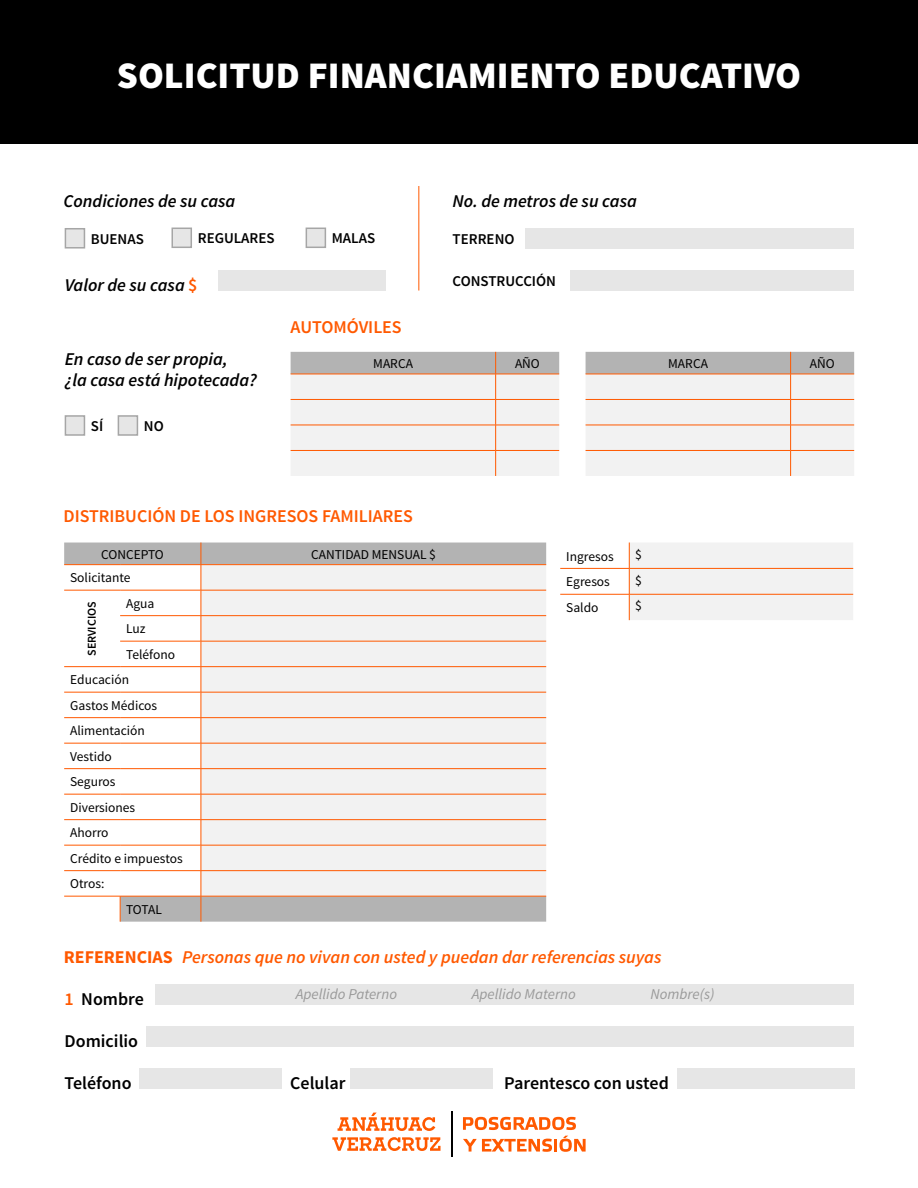
<style>
.page{position:relative;width:918px;height:1188px;background:#fff}
.page>*{position:absolute;margin:0;border:0;box-sizing:border-box;transform-origin:0 0}
.t1{font:900 37.5px "Source Sans Pro";color:#fff}
.t2{font:italic 600 18px/21px "Source Sans Pro";color:#000}
.t3{font:italic 600 18px "Source Sans Pro";color:#ff5900}
.t4{font:600 18px "Source Sans Pro";color:#000}
.t5{font:600 18px "Source Sans Pro";color:#ff5900}
.t6{font:600 15px "Source Sans Pro";color:#000}
.t7{font:italic 15px "Source Sans Pro";color:#999}
.t8{font:13.5px "Source Sans Pro";color:#000}
.t9{font:600 12px "Source Sans Pro";color:#000}
.s1{font-style:normal;color:#ff5900}
.s2{font-weight:700;font-style:normal}
.s3{color:#ff5900}
</style>
<div class="page">
<div style="left:0;top:0;width:918px;height:144px;background:#000"></div>
<svg style="left:463px;top:1117px;width:113px;height:13px"></svg>
<svg style="left:463px;top:1136px;width:123px;height:16px"></svg>
<hr style="left:451px;top:1112px;width:1px;height:45px;background:#000">
<svg style="left:338px;top:1113px;width:97px;height:18px"></svg>
<svg style="left:332px;top:1137px;width:109px;height:14px"></svg>
<div style="left:65px;top:415px;width:20px;height:21px;background:#e6e6e6;border:2px solid #a6a6a6"></div>
<div style="left:118px;top:415px;width:20px;height:21px;background:#e6e6e6;border:2px solid #a6a6a6"></div>
<svg style="left:291px;top:352px;width:268px;height:124px"></svg>
<svg style="left:586px;top:352px;width:268px;height:124px"></svg>
<svg style="left:64px;top:543px;width:482px;height:379px"></svg>
<div style="left:202px;top:565px;width:344px;height:331px;background:#f2f2f2"></div>
<hr style="left:64px;top:564px;width:56px;height:1px;background:#ff5900">
<hr style="left:120px;top:564px;width:81px;height:1px;background:#ff5900">
<hr style="left:201px;top:564px;width:345px;height:1px;background:#ff5900">
<hr style="left:64px;top:590px;width:56px;height:1px;background:#ff5900">
<hr style="left:120px;top:590px;width:81px;height:1px;background:#ff5900">
<hr style="left:201px;top:590px;width:345px;height:1px;background:#ff5900">
<hr style="left:120px;top:615px;width:81px;height:1px;background:#ff5900">
<hr style="left:201px;top:615px;width:345px;height:1px;background:#ff5900">
<hr style="left:120px;top:641px;width:81px;height:1px;background:#ff5900">
<hr style="left:201px;top:641px;width:345px;height:1px;background:#ff5900">
<hr style="left:64px;top:666px;width:56px;height:1px;background:#ff5900">
<hr style="left:120px;top:666px;width:81px;height:1px;background:#ff5900">
<hr style="left:201px;top:666px;width:345px;height:1px;background:#ff5900">
<hr style="left:64px;top:692px;width:56px;height:1px;background:#ff5900">
<hr style="left:120px;top:692px;width:81px;height:1px;background:#ff5900">
<hr style="left:201px;top:692px;width:345px;height:1px;background:#ff5900">
<hr style="left:64px;top:717px;width:56px;height:1px;background:#ff5900">
<hr style="left:120px;top:717px;width:81px;height:1px;background:#ff5900">
<hr style="left:201px;top:717px;width:345px;height:1px;background:#ff5900">
<hr style="left:64px;top:743px;width:56px;height:1px;background:#ff5900">
<hr style="left:120px;top:743px;width:81px;height:1px;background:#ff5900">
<hr style="left:201px;top:743px;width:345px;height:1px;background:#ff5900">
<hr style="left:64px;top:768px;width:56px;height:1px;background:#ff5900">
<hr style="left:120px;top:768px;width:81px;height:1px;background:#ff5900">
<hr style="left:201px;top:768px;width:345px;height:1px;background:#ff5900">
<hr style="left:64px;top:794px;width:56px;height:1px;background:#ff5900">
<hr style="left:120px;top:794px;width:81px;height:1px;background:#ff5900">
<hr style="left:201px;top:794px;width:345px;height:1px;background:#ff5900">
<hr style="left:64px;top:819px;width:56px;height:1px;background:#ff5900">
<hr style="left:120px;top:819px;width:81px;height:1px;background:#ff5900">
<hr style="left:201px;top:819px;width:345px;height:1px;background:#ff5900">
<hr style="left:64px;top:845px;width:56px;height:1px;background:#ff5900">
<hr style="left:120px;top:845px;width:81px;height:1px;background:#ff5900">
<hr style="left:201px;top:845px;width:345px;height:1px;background:#ff5900">
<hr style="left:64px;top:870px;width:56px;height:1px;background:#ff5900">
<hr style="left:120px;top:870px;width:81px;height:1px;background:#ff5900">
<hr style="left:201px;top:870px;width:345px;height:1px;background:#ff5900">
<hr style="left:64px;top:896px;width:56px;height:1px;background:#ff5900">
<hr style="left:120px;top:896px;width:81px;height:1px;background:#ff5900">
<svg style="left:120px;top:896px;width:1px;height:26px"></svg>
<hr style="left:201px;top:896px;width:345px;height:1px;background:#ff5900">
<svg style="left:201px;top:543px;width:1px;height:379px"></svg>
<hr style="left:560px;top:568px;width:69px;height:1px;background:#ff5900">
<hr style="left:560px;top:594px;width:69px;height:1px;background:#ff5900">
<div style="left:629px;top:543px;width:224px;height:77px;background:#f2f2f2"></div>
<div style="left:65px;top:228px;width:20px;height:21px;background:#e6e6e6;border:2px solid #a6a6a6"></div>
<div style="left:172px;top:228px;width:20px;height:20px;background:#e6e6e6;border:2px solid #a6a6a6"></div>
<div style="left:306px;top:228px;width:20px;height:20px;background:#e6e6e6;border:2px solid #a6a6a6"></div>
<div style="left:218px;top:270px;width:167px;height:21px;background:#e6e6e6"></div>
<div style="left:526px;top:228px;width:328px;height:21px;background:#e6e6e6"></div>
<div style="left:570px;top:270px;width:284px;height:21px;background:#e6e6e6"></div>
<hr style="left:418px;top:186px;width:1px;height:105px;background:#ff5900">
<div style="left:155px;top:984px;width:699px;height:21px;background:#e6e6e6"></div>
<div style="left:147px;top:1026px;width:707px;height:21px;background:#e6e6e6"></div>
<div style="left:140px;top:1068px;width:142px;height:21px;background:#e6e6e6"></div>
<div style="left:351px;top:1068px;width:142px;height:21px;background:#e6e6e6"></div>
<div style="left:677px;top:1068px;width:177px;height:21px;background:#e6e6e6"></div>
<h1 class="t1" style="left:117px;top:51px;width:686px">SOLICITUD FINANCIAMIENTO EDUCATIVO</h1>
<h2 class="t2" style="left:63px;top:190px;width:173px">Condiciones de su casa</h2>
<h2 class="t2" style="left:453px;top:190px;width:186px">No. de metros de su casa</h2>
<p class="t6" style="left:91px;top:229px;width:54px">BUENAS</p>
<p class="t6" style="left:198px;top:229px;width:78px">REGULARES</p>
<p class="t6" style="left:453px;top:230px;width:63px">TERRENO</p>
<p class="t6" style="left:453px;top:271px;width:105px">CONSTRUCCIÓN</p>
<p class="t6" style="left:332px;top:229px;width:45px">MALAS</p>
<h2 class="t2" style="left:65px;top:274px;width:134px">Valor de su casa <span class="s1">$</span></h2>
<h2 class="t2" style="left:65px;top:349px;width:194px">En caso de ser propia,<br>¿la casa está hipotecada?</h2>
<p class="t6" style="left:91px;top:417px;width:14px">SÍ</p>
<p class="t6" style="left:144px;top:417px;width:21px">NO</p>
<h2 class="t5" style="left:291px;top:315px;width:113px">AUTOMÓVILES</h2>
<p class="t8" style="left:373px;top:355px;width:41px">MARCA</p>
<p class="t8" style="left:515px;top:355px;width:26px">AÑO</p>
<p class="t8" style="left:668px;top:355px;width:41px">MARCA</p>
<p class="t8" style="left:810px;top:355px;width:26px">AÑO</p>
<h2 class="t5" style="left:63px;top:504px;width:351px">DISTRIBUCIÓN DE LOS INGRESOS FAMILIARES</h2>
<p class="t8" style="left:101px;top:546px;width:64px">CONCEPTO</p>
<p class="t8" style="left:311px;top:546px;width:126px">CANTIDAD MENSUAL $</p>
<p class="t8" style="left:70px;top:570px;width:62px">Solicitante</p>
<p class="t8" style="left:126px;top:595px;width:30px">Agua</p>
<p class="t8" style="left:126px;top:621px;width:21px">Luz</p>
<p class="t8" style="left:126px;top:646px;width:50px">Teléfono</p>
<p class="t8" style="left:70px;top:672px;width:60px">Educación</p>
<p class="t8" style="left:70px;top:697px;width:89px">Gastos Médicos</p>
<p class="t8" style="left:70px;top:723px;width:76px">Alimentación</p>
<p class="t8" style="left:70px;top:748px;width:43px">Vestido</p>
<p class="t8" style="left:70px;top:774px;width:47px">Seguros</p>
<p class="t8" style="left:70px;top:799px;width:67px">Diversiones</p>
<p class="t8" style="left:70px;top:825px;width:40px">Ahorro</p>
<p class="t8" style="left:70px;top:850px;width:114px">Crédito e impuestos</p>
<p class="t8" style="left:70px;top:876px;width:36px">Otros:</p>
<p class="t8" style="left:126px;top:901px;width:37px">TOTAL</p>
<p class="t9" style="left:84px;top:656px;width:56px;rotate:-90deg">SERVICIOS</p>
<p class="t8" style="left:566px;top:548px;width:49px">Ingresos</p>
<p class="t8" style="left:635px;top:546px;width:8px">$</p>
<p class="t8" style="left:566px;top:574px;width:45px">Egresos</p>
<p class="t8" style="left:635px;top:572px;width:8px">$</p>
<p class="t8" style="left:566px;top:599px;width:34px">Saldo</p>
<p class="t8" style="left:635px;top:598px;width:8px">$</p>
<h2 class="t3" style="left:64px;top:945px;width:599px"><span class="s2">REFERENCIAS</span> Personas que no vivan con usted y puedan dar referencias suyas</h2>
<h2 class="t4" style="left:65px;top:987px;width:81px"><span class="s3">1</span> Nombre</h2>
<h2 class="t4" style="left:65px;top:1029px;width:75px">Domicilio</h2>
<h2 class="t4" style="left:65px;top:1071px;width:68px">Teléfono</h2>
<h2 class="t4" style="left:290px;top:1071px;width:57px">Celular</h2>
<h2 class="t4" style="left:504px;top:1071px;width:166px">Parentesco con usted</h2>
<p class="t7" style="left:296px;top:984px;width:103px">Apellido Paterno</p>
<p class="t7" style="left:472px;top:984px;width:105px">Apellido Materno</p>
<p class="t7" style="left:651px;top:984px;width:66px">Nombre(s)</p>
</div>
